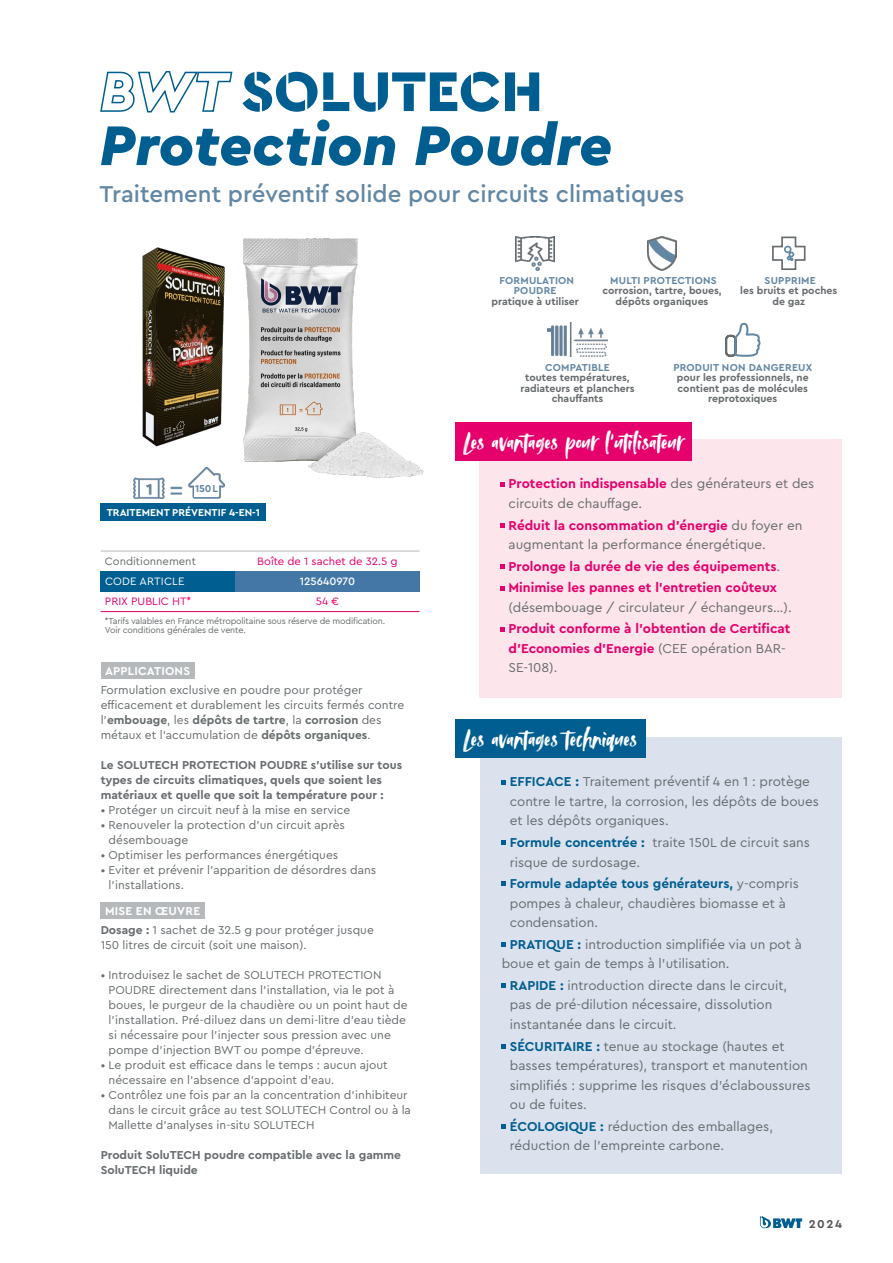
<style>
.page{position:relative;width:893px;height:1263px;background:#fff}
.page>*{position:absolute;margin:0;border:0;box-sizing:border-box;transform-origin:0 0}
.t1{font:italic 900 58.5px "Cera PRO";color:#005e90}
.t2{font:900 58.5px "Cera Stencil PRO";color:#005e90}
.t3{font:27px "Avallon";color:#fff}
.t4{font:500 24px "Cera PRO";color:#6287a4}
.t5{font:13.5px/19.5px "Cera PRO";color:#676c6e}
.t6{font:700 13.5px/19.5px "Cera PRO";color:#e6006c}
.t7{font:12px/15px "Cera PRO";color:#676c6e}
.t8{font:700 12px/15px "Cera PRO";color:#676c6e}
.t9{font:700 12px "Cera PRO";letter-spacing:.02em;color:#fff}
.t10{font:700 12px "Cera PRO";color:#575756}
.t11{font:11.25px "Cera PRO";color:#e6006c}
.t12{font:11.25px "Cera PRO";color:#676c6e}
.t13{font:11.25px "Cera PRO";letter-spacing:.02em;color:#fff}
.t14{font:500 11.25px "Cera PRO";color:#fff}
.t15{font:700 10.5px/10.5px "Cera PRO";color:#676c6e;text-align:center}
.t16{font:700 10.5px/10.5px "Cera PRO";letter-spacing:.02em;color:#6287a4;text-align:center}
.t17{font:700 10.5px "Cera PRO";color:#fff}
.t18{font:9px/9px "Cera PRO";letter-spacing:-.02em;color:#676c6e}
.s1{font-family:"Cera PRO";font-style:italic}
.s2{font-weight:700}
.s3{font-weight:700;color:#fff}
.s4{font-weight:700;color:#e6006c}
.s5{font-weight:400;color:#676c6e}
.s6{font-weight:700;color:#005e90}
</style>
<div class="page">
<svg style="left:760px;top:1216px;width:42px;height:12px"></svg>
<div style="left:101px;top:663px;width:93px;height:16px;background:#b5b9bc"></div>
<div style="left:101px;top:903px;width:104px;height:16px;background:#b5b9bc"></div>
<div style="left:101px;top:571px;width:134px;height:20px;background:#005e90"></div>
<div style="left:235px;top:571px;width:185px;height:20px;background:#4477a5"></div>
<hr style="left:101px;top:551px;width:134px;height:1px;background:#b5b9bc">
<hr style="left:235px;top:551px;width:185px;height:1px;background:#b5b9bc">
<hr style="left:101px;top:611px;width:134px;height:1px;background:#d30057">
<hr style="left:235px;top:611px;width:185px;height:1px;background:#d30057">
<div style="left:479px;top:439px;width:363px;height:258px;background:#fce5eb"></div>
<svg style="left:501px;top:482px;width:4px;height:4px"></svg>
<svg style="left:501px;top:523px;width:4px;height:4px"></svg>
<svg style="left:501px;top:564px;width:4px;height:4px"></svg>
<svg style="left:501px;top:586px;width:4px;height:4px"></svg>
<svg style="left:501px;top:627px;width:4px;height:4px"></svg>
<div style="left:455px;top:422px;width:237px;height:39px;background:#e6006c"></div>
<div style="left:480px;top:737px;width:362px;height:437px;background:#dbe2ee"></div>
<svg style="left:502px;top:780px;width:4px;height:4px"></svg>
<svg style="left:502px;top:841px;width:4px;height:4px"></svg>
<svg style="left:502px;top:882px;width:4px;height:4px"></svg>
<svg style="left:502px;top:942px;width:4px;height:5px"></svg>
<svg style="left:502px;top:983px;width:4px;height:5px"></svg>
<svg style="left:502px;top:1044px;width:4px;height:4px"></svg>
<svg style="left:502px;top:1124px;width:4px;height:4px"></svg>
<div style="left:455px;top:719px;width:191px;height:39px;background:#005e90"></div>
<img style="left:243px;top:238px;width:181px;height:240px">
<img style="left:516px;top:236px;width:39px;height:34px">
<img style="left:647px;top:236px;width:30px;height:34px">
<img style="left:548px;top:323px;width:59px;height:34px">
<svg style="left:772px;top:236px;width:34px;height:34px"></svg>
<svg style="left:725px;top:322px;width:36px;height:35px"></svg>
<img style="left:133px;top:243px;width:158px;height:244px">
<img style="left:134px;top:467px;width:90px;height:32px">
<svg style="left:145px;top:483px;width:7px;height:12px"></svg>
<div style="left:100px;top:503px;width:166px;height:18px;background:#005e90"></div>
<div style="left:194px;top:483px;width:24px;height:13px;background:#fff"></div>
<hr style="left:842px;top:0;width:1px;height:1263px;background:#d30057">
<h1 class="t2" style="left:100px;top:53px;width:445px"><span class="s1">BWT</span> SOLUTECH</h1>
<h1 class="t1" style="left:100px;top:107px;width:514px">Protection Poudre</h1>
<h3 class="t4" style="left:100px;top:178px;width:586px">Traitement préventif solide pour circuits climatiques</h3>
<p class="t16" style="left:499px;top:275px;width:76px">FORMULATION<br>POUDRE</p>
<p class="t15" style="left:491px;top:296px;width:89px">pratique à utiliser</p>
<p class="t16" style="left:610px;top:275px;width:108px">MULTI PROTECTIONS</p>
<p class="t15" style="left:602px;top:285px;width:121px">corrosion, tartre, boues, dépôts organiques</p>
<p class="t16" style="left:765px;top:275px;width:53px">SUPPRIME</p>
<p class="t15" style="left:740px;top:285px;width:99px">les bruits et poches de gaz</p>
<p class="t16" style="left:545px;top:361px;width:66px">COMPATIBLE</p>
<p class="t15" style="left:520px;top:372px;width:116px">toutes températures, radiateurs et planchers chauffants</p>
<p class="t16" style="left:673px;top:361px;width:140px">PRODUIT NON DANGEREUX</p>
<p class="t15" style="left:677px;top:372px;width:133px">pour les professionnels, ne contient pas de molécules reprotoxiques</p>
<p class="t16" style="left:195px;top:482px;width:25px">150 L</p>
<p class="t17" style="left:107px;top:506px;width:155px">TRAITEMENT PRÉVENTIF 4-EN-1</p>
<p class="t12" style="left:105px;top:554px;width:93px">Conditionnement</p>
<p class="t11" style="left:257px;top:554px;width:142px">Boîte de 1 sachet de 32.5 g</p>
<p class="t13" style="left:105px;top:574px;width:81px">CODE ARTICLE</p>
<p class="t14" style="left:300px;top:574px;width:57px">125640970</p>
<p class="t11" style="left:105px;top:594px;width:88px">PRIX PUBLIC HT*</p>
<p class="t11" style="left:316px;top:594px;width:25px">54 €</p>
<p class="t18" style="left:105px;top:616px;width:282px">*Tarifs valables en France métropolitaine sous réserve de modification.<br>Voir conditions générales de vente.</p>
<p class="t9" style="left:105px;top:663px;width:87px">APPLICATIONS</p>
<p class="t7" style="left:101px;top:682px;width:305px">Formulation exclusive en poudre pour protéger efficacement et durablement les circuits fermés contre l’<span class="s2">embouage</span>, les <span class="s2">dépôts de tartre</span>, la <span class="s2">corrosion</span> des métaux et l’accumulation de <span class="s2">dépôts organiques</span>.</p>
<p class="t8" style="left:101px;top:757px;width:303px">Le SOLUTECH PROTECTION POUDRE s’utilise sur tous types de circuits climatiques, quels que soient les matériaux et quelle que soit la température pour :</p>
<p class="t7" style="left:101px;top:802px;width:251px">• Protéger un circuit neuf à la mise en service</p>
<p class="t7" style="left:109px;top:817px;width:238px;text-indent:-8px">• Renouveler la protection d’un circuit après désembouage</p>
<p class="t7" style="left:101px;top:847px;width:239px">• Optimiser les performances énergétiques</p>
<p class="t7" style="left:109px;top:862px;width:269px;text-indent:-8px">• Eviter et prévenir l’apparition de désordres dans l’installations.</p>
<p class="t7" style="left:101px;top:901px;width:275px;line-height:19.2px;text-indent:4px"><span class="s3">MISE EN ŒUVRE<br></span><span class="s2">Dosage :</span> 1 sachet de 32.5 g pour protéger jusque</p>
<p class="t7" style="left:101px;top:937px;width:207px">150 litres de circuit (soit une maison).</p>
<p class="t7" style="left:109px;top:967px;width:300px;text-indent:-8px">• Introduisez le sachet de SOLUTECH PROTECTION POUDRE directement dans l’installation, via le pot à boues, le purgeur de la chaudière ou un point haut de l’installation. Pré-diluez dans un demi-litre d’eau tiède si nécessaire pour l’injecter sous pression avec une pompe d’injection BWT ou pompe d’épreuve.</p>
<p class="t7" style="left:109px;top:1057px;width:281px;text-indent:-8px">• Le produit est efficace dans le temps : aucun ajout nécessaire en l’absence d’appoint d’eau.</p>
<p class="t7" style="left:109px;top:1087px;width:304px;text-indent:-8px">• Contrôlez une fois par an la concentration d’inhibiteur dans le circuit grâce au test SOLUTECH Control ou à la<br>Mallette d’analyses in-situ SOLUTECH</p>
<p class="t8" style="left:101px;top:1147px;width:302px">Produit SoluTECH poudre compatible avec la gamme<br>SoluTECH liquide</p>
<h2 class="t3" style="left:464px;top:424px;width:221px">Les avantages pour l’utilisateur</h2>
<p class="t5" style="left:509px;top:474px;width:307px"><span class="s4">Protection indispensable</span> des générateurs et des circuits de chauffage.</p>
<p class="t5" style="left:509px;top:515px;width:295px"><span class="s4">Réduit la consommation d’énergie</span> du foyer en augmentant la performance énergétique.</p>
<p class="t6" style="left:509px;top:555px;width:273px;line-height:21.6px">Prolonge la durée de vie des équipements<span class="s5">.<br></span>Minimise les pannes et l’entretien coûteux</p>
<p class="t5" style="left:509px;top:597px;width:285px">(désembouage / circulateur / échangeurs…).</p>
<p class="t6" style="left:509px;top:619px;width:283px">Produit conforme à l’obtention de Certificat d’Economies d’Energie <span class="s5">(CEE opération BAR-<br>SE-108).</span></p>
<h2 class="t3" style="left:464px;top:721px;width:175px">Les avantages techniques</h2>
<p class="t5" style="left:510px;top:771px;width:311px"><span class="s6">EFFICACE :</span> Traitement préventif 4 en 1 : protège contre le tartre, la corrosion, les dépôts de boues et les dépôts organiques.</p>
<p class="t5" style="left:510px;top:832px;width:302px"><span class="s6">Formule concentrée :</span> traite 150L de circuit sans risque de surdosage.</p>
<p class="t5" style="left:510px;top:873px;width:291px"><span class="s6">Formule adaptée tous générateurs,</span> y-compris pompes à chaleur, chaudières biomasse et à condensation.</p>
<p class="t5" style="left:502px;top:934px;width:302px;text-indent:8px"><span class="s6">PRATIQUE :</span> introduction simplifiée via un pot à boue et gain de temps à l’utilisation.</p>
<p class="t5" style="left:510px;top:975px;width:279px"><span class="s6">RAPIDE :</span> introduction directe dans le circuit, pas de pré-dilution nécessaire, dissolution instantanée dans le circuit.</p>
<p class="t5" style="left:510px;top:1036px;width:302px"><span class="s6">SÉCURITAIRE :</span> tenue au stockage (hautes et basses températures), transport et manutention simplifiés : supprime les risques d’éclaboussures ou de fuites.</p>
<p class="t5" style="left:510px;top:1116px;width:265px"><span class="s6">ÉCOLOGIQUE :</span> réduction des emballages, réduction de l’empreinte carbone.</p>
<p class="t10" style="left:809px;top:1216px;width:35px">2024</p>
</div>
